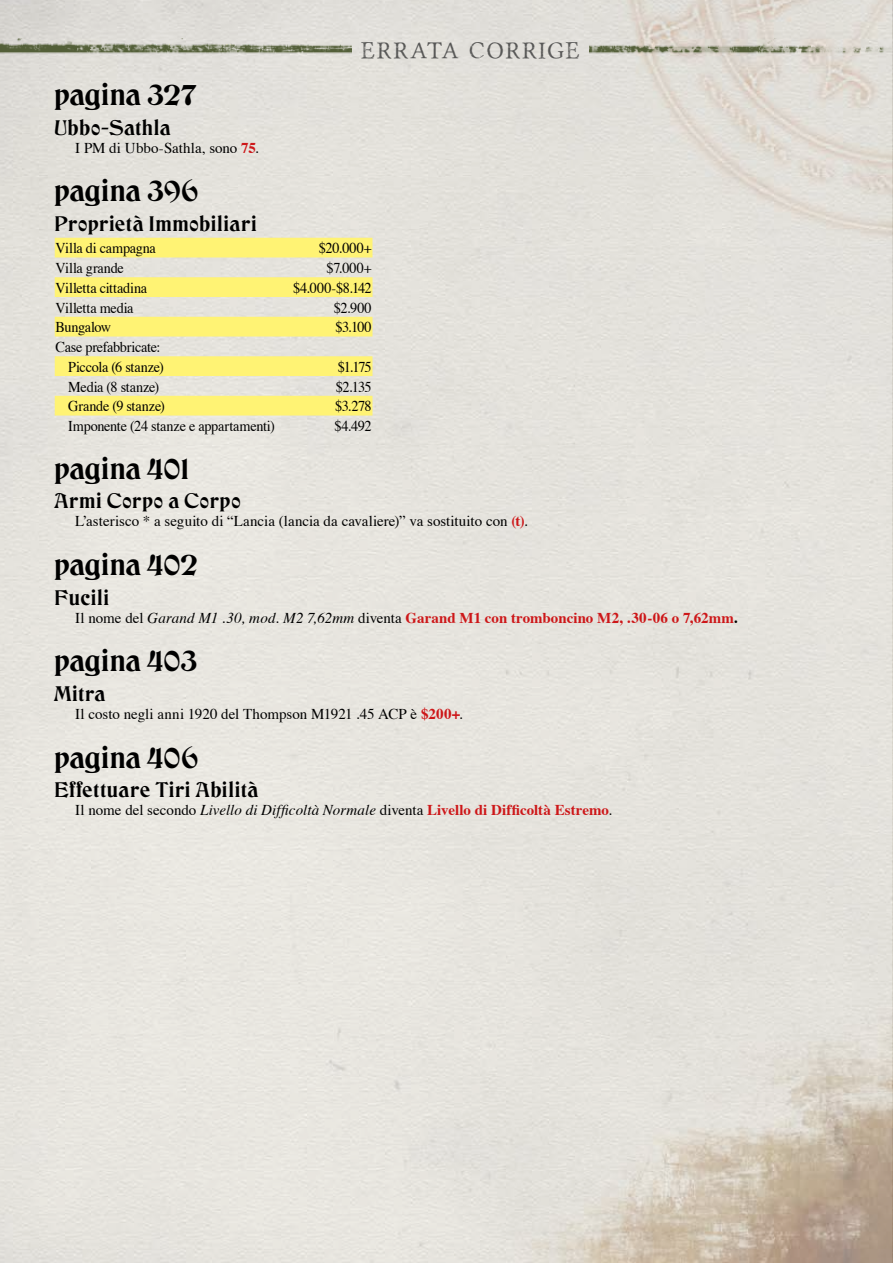
<style>
.page{position:relative;width:893px;height:1263px;background:#fff}
.page>*{position:absolute;margin:0;border:0;box-sizing:border-box;transform-origin:0 0}
.t1{font:30px "Cristoforo Cthulhu Regular";letter-spacing:-.015em;color:#000}
.t2{font:21px "Cristoforo Cthulhu Regular";letter-spacing:.015em;color:#000}
.t3{font:18px "Portmanteau";letter-spacing:.005em;color:#575756}
.t4{font:15px/19.8px "Times";letter-spacing:-.005em;color:#000;text-align:right;scale:.95 1}
.t5{font:15px "Times";letter-spacing:-.005em;color:#000}
.t6{font:700 15px "Times";color:#cd1719}
.t7{font:italic 15px "Times";letter-spacing:.005em;color:#000}
.t8{font:15px "Times";letter-spacing:-.035em;color:#000;scale:.95 1}
.s1{font-weight:700;color:#cd1719}
.s2{font-weight:400;color:#000}
.s3{font-weight:400;font-style:italic;color:#000}
.s4{color:#000}
.s5{font-style:normal}
.s6{font-weight:700;font-style:normal;color:#cd1719}
</style>
<div class="page">
<img style="left:0;top:0;width:893px;height:1263px">
<img style="left:590px;top:39px;width:301px;height:20px">
<img style="left:0;top:39px;width:352px;height:20px">
<svg style="left:55px;top:238px;width:317px;height:177px;fill:#fff374"></svg>
<p class="t3" style="left:360px;top:38px;width:221px">ERRATA CORRIGE</p>
<h1 class="t1" style="left:54px;top:72px;width:144px">pagina 327</h1>
<h2 class="t2" style="left:54px;top:111px;width:118px">Ubbo-Sathla</h2>
<p class="t5" style="left:75px;top:134px;width:185px">I PM di Ubbo-Sathla, sono <span class="s1">75</span>.</p>
<h1 class="t1" style="left:54px;top:168px;width:147px">pagina 396</h1>
<h2 class="t2" style="left:54px;top:207px;width:204px">Proprietà Immobiliari</h2>
<p class="t4" style="left:56px;top:237px;width:107px">Villa di campagna</p>
<p class="t4" style="left:319px;top:237px;width:57px">$20.000+</p>
<p class="t4" style="left:56px;top:257px;width:73px">Villa grande</p>
<p class="t4" style="left:327px;top:257px;width:49px">$7.000+</p>
<p class="t4" style="left:56px;top:277px;width:98px">Villetta cittadina</p>
<p class="t4" style="left:293px;top:277px;width:84px">$4.000-$8.142</p>
<p class="t4" style="left:56px;top:296px;width:84px">Villetta media</p>
<p class="t4" style="left:334px;top:296px;width:41px">$2.900</p>
<p class="t8" style="left:56px;top:313px;width:60px">Bungalow</p>
<p class="t4" style="left:335px;top:316px;width:40px">$3.100</p>
<p class="t4" style="left:56px;top:336px;width:116px">Case prefabbricate:<br>Piccola (6 stanze)</p>
<p class="t4" style="left:338px;top:356px;width:37px">$1.175</p>
<p class="t4" style="left:68px;top:375px;width:97px">Media (8 stanze)</p>
<p class="t4" style="left:336px;top:375px;width:39px">$2.135</p>
<p class="t4" style="left:68px;top:395px;width:103px">Grande (9 stanze)</p>
<p class="t4" style="left:335px;top:395px;width:40px">$3.278</p>
<p class="t4" style="left:68px;top:415px;width:219px">Imponente (24 stanze e appartamenti)</p>
<p class="t4" style="left:334px;top:415px;width:41px">$4.492</p>
<h1 class="t1" style="left:54px;top:445px;width:137px">pagina 401</h1>
<h2 class="t2" style="left:54px;top:485px;width:188px">Armi Corpo a Corpo</h2>
<p class="t5" style="left:75px;top:507px;width:454px">L’asterisco * a seguito di “Lancia (lancia da cavaliere)” va sostituito con <span class="s1">(t)</span>.</p>
<h1 class="t1" style="left:54px;top:541px;width:146px">pagina 402</h1>
<h2 class="t2" style="left:54px;top:581px;width:57px">Fucili</h2>
<p class="t6" style="left:75px;top:603px;width:664px"><span class="s2">Il nome del</span> <span class="s3">Garand M1 .30, mod. M2 7,62mm</span> <span class="s2">diventa</span> Garand M1 con tromboncino M2, .30-06 o 7,62mm<span class="s4">.</span></p>
<h1 class="t1" style="left:54px;top:638px;width:145px">pagina 403</h1>
<h2 class="t2" style="left:54px;top:677px;width:53px">Mitra</h2>
<p class="t5" style="left:75px;top:700px;width:390px">Il costo negli anni 1920 del Thompson M1921 .45 ACP è <span class="s1">$200+</span>.</p>
<h1 class="t1" style="left:54px;top:734px;width:147px">pagina 406</h1>
<h2 class="t2" style="left:54px;top:774px;width:206px">Effettuare Tiri Abilità</h2>
<p class="t7" style="left:75px;top:797px;width:539px"><span class="s5">Il nome del secondo</span> Livello di Difficoltà Normale <span class="s5">diventa</span> <span class="s6">Livello di Difficoltà Estremo</span><span class="s5">.</span></p>
</div>
